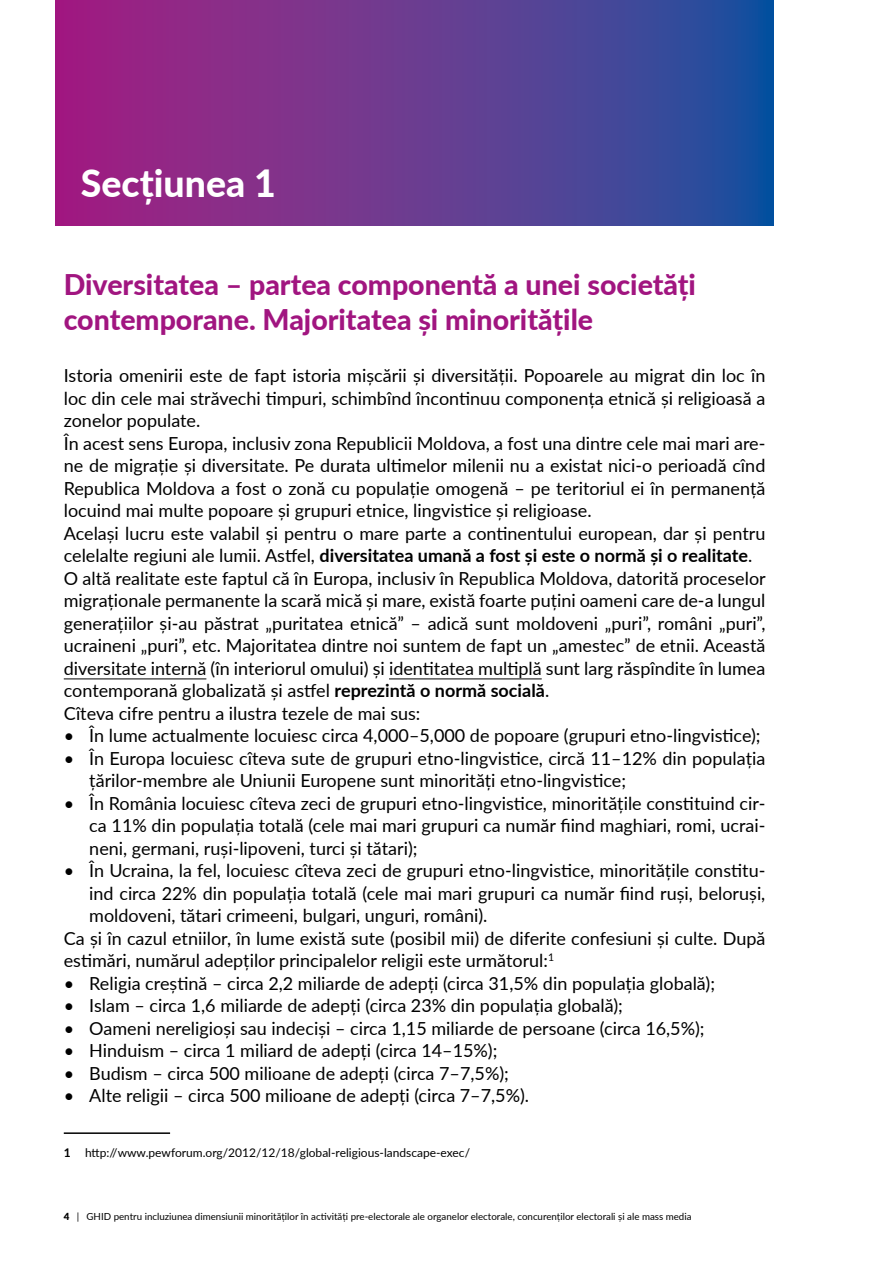
<style>
.page{position:relative;width:893px;height:1263px;background:#fff}
.page>*{position:absolute;margin:0;border:0;box-sizing:border-box;transform-origin:0 0}
.t1{font:800 37.5px "Lato";color:#fff}
.t2{font:800 28.5px/34.5px "Lato";color:#a11580}
.t3{font:18px/22.5px "Lato";color:#000}
.t4{font:12px "Lato";color:#000}
.t5{font:9.75px "Lato";color:#000}
.s1{font-weight:700}
.s2{font-weight:900}
</style>
<div class="page">
<svg style="left:55px;top:0;width:719px;height:226px"></svg>
<hr style="left:64px;top:678px;width:142px;height:1px;background:#000">
<hr style="left:389px;top:678px;width:153px;height:1px;background:#000">
<hr style="left:64px;top:1132px;width:106px;height:2px;background:#000">
<h1 class="t1" style="left:81px;top:156px;width:197px">Secțiunea 1</h1>
<h2 class="t2" style="left:64px;top:267px;width:634px">Diversitatea – partea componentă a unei societăți contemporane. Majoritatea și minoritățile</h2>
<p class="t3" style="left:64px;top:364px;width:703px">Istoria omenirii este de fapt istoria mișcării și diversității. Popoarele au migrat din loc în loc din cele mai străvechi timpuri, schimbînd încontinuu componența etnică și religioasă a zonelor populate.<br>În acest sens Europa, inclusiv zona Republicii Moldova, a fost una dintre cele mai mari are&shy;ne de migrație și diversitate. Pe durata ultimelor milenii nu a existat nici-o perioadă cînd Republica Moldova a fost o zonă cu populație omogenă – pe teritoriul ei în permanență locuind mai multe popoare și grupuri etnice, lingvistice și religioase.<br>Același lucru este valabil și pentru o mare parte a continentului european, dar și pentru celelalte regiuni ale lumii. Astfel, <span class="s1">diversitatea umană a fost și este o normă și o realitate</span>.<br>O altă realitate este faptul că în Europa, inclusiv în Republica Moldova, datorită proceselor migraționale permanente la scară mică și mare, există foarte puțini oameni care de-a lungul generațiilor și-au păstrat „puritatea etnică” – adică sunt moldoveni „puri”, români „puri”, ucraineni „puri”, etc. Majoritatea dintre noi suntem de fapt un „amestec” de etnii. Această diversitate internă (în interiorul omului) și identitatea multiplă sunt larg răspîndite în lumea contemporană globalizată și astfel <span class="s1">reprezintă o normă socială</span>.<br>Cîteva cifre pentru a ilustra tezele de mai sus:</p>
<p class="t3" style="left:64px;top:724px;width:698px">• În lume actualmente locuiesc circa 4,000–5,000 de popoare (grupuri etno-lingvistice);</p>
<p class="t3" style="left:89px;top:746px;width:678px;text-indent:-26px">• În Europa locuiesc cîteva sute de grupuri etno-lingvistice, circă 11–12% din populația țărilor-membre ale Uniunii Europene sunt minorități etno-lingvistice;</p>
<p class="t3" style="left:89px;top:791px;width:678px;text-align:justify;text-indent:-26px">• În România locuiesc cîteva zeci de grupuri etno-lingvistice, minoritățile constituind cir&shy;ca 11% din populația totală (cele mai mari grupuri ca număr fiind maghiari, romi, ucrai&shy;neni, germani, ruși-lipoveni, turci și tătari);</p>
<p class="t3" style="left:64px;top:859px;width:703px">• În Ucraina, la fel, locuiesc cîteva zeci de grupuri etno-lingvistice, minoritățile constitu-</p>
<p class="t3" style="left:89px;top:881px;width:678px">ind circa 22% din populația totală (cele mai mari grupuri ca număr fiind ruși, beloruși,</p>
<p class="t3" style="left:89px;top:904px;width:400px">moldoveni, tătari crimeeni, bulgari, unguri, români).</p>
<p class="t3" style="left:64px;top:926px;width:703px">Ca și în cazul etniilor, în lume există sute (posibil mii) de diferite confesiuni și culte. După</p>
<p class="t3" style="left:64px;top:949px;width:492px">estimări, numărul adepților principalelor religii este următorul:<sup>1</sup></p>
<p class="t3" style="left:64px;top:971px;width:653px">• Religia creștină – circa 2,2 miliarde de adepți (circa 31,5% din populația globală);</p>
<p class="t3" style="left:64px;top:994px;width:561px">• Islam – circa 1,6 miliarde de adepți (circa 23% din populația globală);</p>
<p class="t3" style="left:64px;top:1016px;width:642px">• Oameni nereligioși sau indeciși – circa 1,15 miliarde de persoane (circa 16,5%);</p>
<p class="t3" style="left:64px;top:1039px;width:435px">• Hinduism – circa 1 miliard de adepți (circa 14–15%);</p>
<p class="t3" style="left:64px;top:1061px;width:447px">• Budism – circa 500 milioane de adepți (circa 7–7,5%);</p>
<p class="t3" style="left:64px;top:1084px;width:467px">• Alte religii – circa 500 milioane de adepți (circa 7–7,5%).</p>
<p class="t4" style="left:64px;top:1144px;width:408px"><span class="s1">1</span> http://www.pewforum.org/2012/12/18/global-religious-landscape-exec/</p>
<p class="t5" style="left:64px;top:1209px;width:629px"><span class="s2">4</span> | GHID pentru incluziunea dimensiunii minorităților în activități pre-electorale ale organelor electorale, concurenților electorali și ale mass media</p>
</div>
